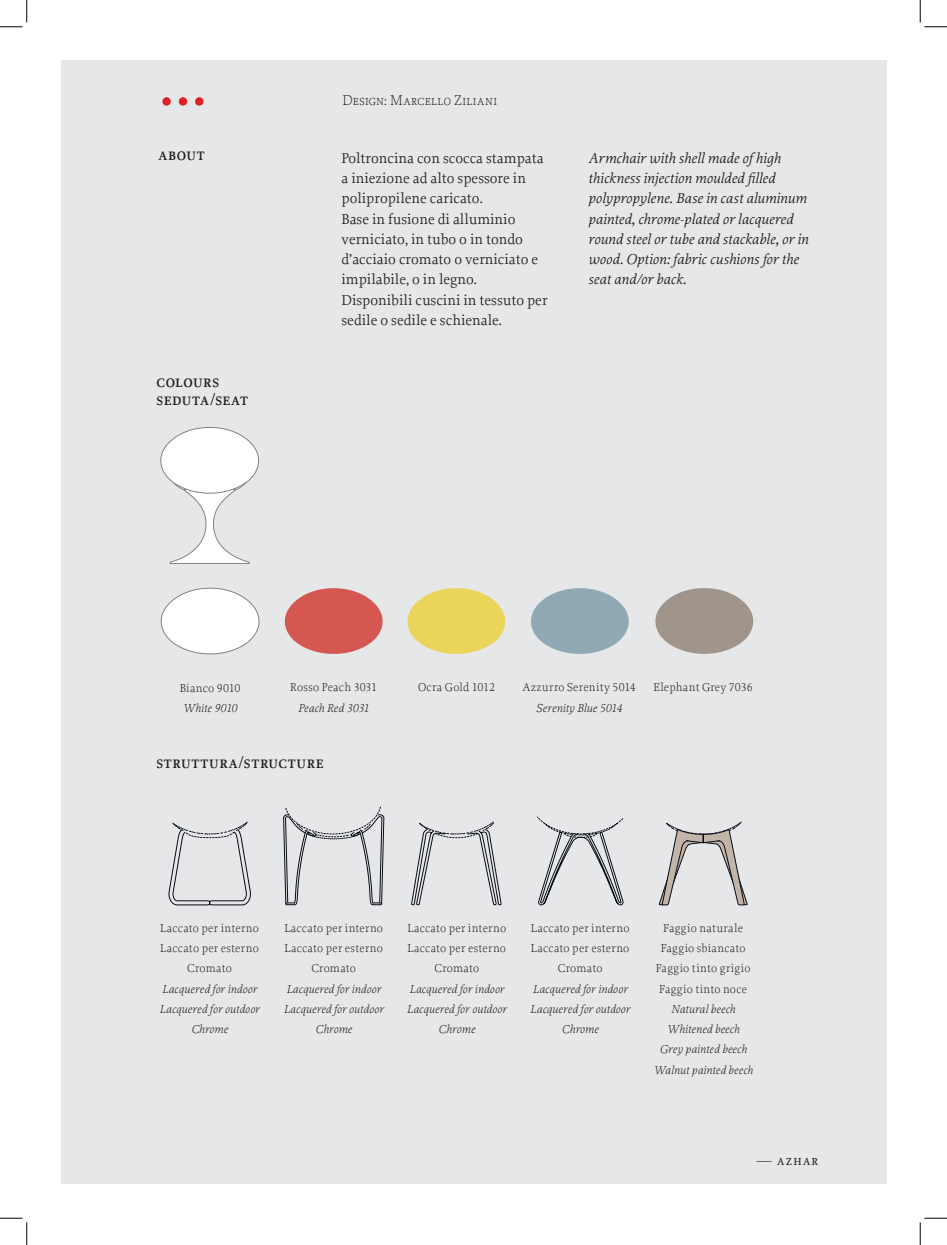
<style>
.page{position:relative;width:947px;height:1245px;background:#fff}
.page>*{position:absolute;margin:0;border:0;box-sizing:border-box;transform-origin:0 0}
.t1{font:200 90px "Proforma";color:#df1f25}
.t2{font:500 18px/17.9px "Proforma";letter-spacing:.035em;color:#231f20}
.t3{font:15px/20.2px "Proforma";color:#231f20}
.t4{font:italic 15px/20.2px "Proforma";letter-spacing:.005em;color:#231f20}
.t5{font:200 15px "Proforma";letter-spacing:.03em;color:#231f20}
.t6{font:300 12px/20.2px "Proforma";letter-spacing:.02em;color:#231f20;text-align:center}
.t7{font:italic 300 12px/20.2px "Proforma";letter-spacing:.01em;color:#231f20;text-align:center}
</style>
<div class="page">
<div style="left:61px;top:61px;width:825px;height:1122px;background:#e6e7e9"></div>
<svg style="left:161px;top:587px;width:98px;height:67px"></svg>
<svg style="left:285px;top:588px;width:97px;height:65px"></svg>
<svg style="left:659px;top:821px;width:88px;height:84px"></svg>
<svg style="left:169px;top:821px;width:82px;height:84px"></svg>
<svg style="left:411px;top:821px;width:90px;height:85px"></svg>
<svg style="left:537px;top:816px;width:86px;height:89px"></svg>
<svg style="left:283px;top:806px;width:101px;height:100px"></svg>
<svg style="left:160px;top:427px;width:99px;height:136px"></svg>
<svg style="left:407px;top:588px;width:98px;height:65px"></svg>
<svg style="left:655px;top:588px;width:98px;height:65px"></svg>
<svg style="left:531px;top:588px;width:97px;height:65px"></svg>
<svg style="left:0;top:0;width:27px;height:27px"></svg>
<svg style="left:0;top:1217px;width:27px;height:27px"></svg>
<svg style="left:919px;top:0;width:27px;height:27px"></svg>
<svg style="left:919px;top:1217px;width:27px;height:27px"></svg>
<h1 class="t1" style="left:158px;top:21px;width:50px">…</h1>
<h2 class="t2" style="left:158px;top:145px;width:48px">about</h2>
<h2 class="t2" style="left:156px;top:372px;width:93px">colours seduta/seat</h2>
<p class="t5" style="left:342px;top:91px;width:156px">Design: Marcello Ziliani</p>
<p class="t3" style="left:341px;top:147px;width:207px">Poltroncina con scocca stampata a iniezione ad alto spessore in polipropilene caricato.<br>Base in fusione di alluminio verniciato, in tubo o in tondo d’acciaio cromato o verniciato e impilabile, o in legno.<br>Disponibili cuscini in tessuto per sedile o sedile e schienale.</p>
<p class="t4" style="left:588px;top:147px;width:222px">Armchair with shell made of high thickness injection moulded filled polypropylene. Base in cast aluminum painted, chrome-plated or lacquered round steel or tube and stackable, or in wood. Option: fabric cushions for the seat and/or back.</p>
<p class="t6" style="left:180px;top:677px;width:62px">Bianco 9010</p>
<p class="t7" style="left:183px;top:697px;width:56px">White 9010</p>
<p class="t6" style="left:290px;top:677px;width:88px">Rosso Peach 3031</p>
<p class="t6" style="left:653px;top:677px;width:101px">Elephant Grey 7036</p>
<p class="t7" style="left:298px;top:697px;width:73px">Peach Red 3031</p>
<p class="t6" style="left:418px;top:677px;width:78px">Ocra Gold 1012</p>
<p class="t6" style="left:522px;top:677px;width:115px">Azzurro Serenity 5014</p>
<p class="t7" style="left:536px;top:697px;width:87px">Serenity Blue 5014</p>
<h2 class="t2" style="left:156px;top:752px;width:169px">struttura/structure</h2>
<p class="t6" style="left:160px;top:917px;width:100px">Laccato per interno<br>Laccato per esterno<br>Cromato</p>
<p class="t7" style="left:159px;top:978px;width:101px">Lacquered for indoor<br>Lacquered for outdoor<br>Chrome</p>
<p class="t6" style="left:284px;top:917px;width:100px">Laccato per interno<br>Laccato per esterno<br>Cromato</p>
<p class="t7" style="left:284px;top:978px;width:101px">Lacquered for indoor<br>Lacquered for outdoor<br>Chrome</p>
<p class="t6" style="left:407px;top:917px;width:100px">Laccato per interno<br>Laccato per esterno<br>Cromato</p>
<p class="t7" style="left:407px;top:978px;width:101px">Lacquered for indoor<br>Lacquered for outdoor<br>Chrome</p>
<p class="t6" style="left:531px;top:917px;width:100px">Laccato per interno<br>Laccato per esterno<br>Cromato</p>
<p class="t7" style="left:530px;top:977px;width:101px">Lacquered for indoor<br>Lacquered for outdoor<br>Chrome</p>
<p class="t6" style="left:655px;top:917px;width:96px">Faggio naturale<br>Faggio sbiancato<br>Faggio tinto grigio<br>Faggio tinto noce</p>
<p class="t7" style="left:653px;top:998px;width:101px">Natural beech<br>Whitened beech<br>Grey painted beech<br>Walnut painted beech</p>
<p class="t3" style="left:756px;top:1149px;width:63px">— azhar</p>
</div>
